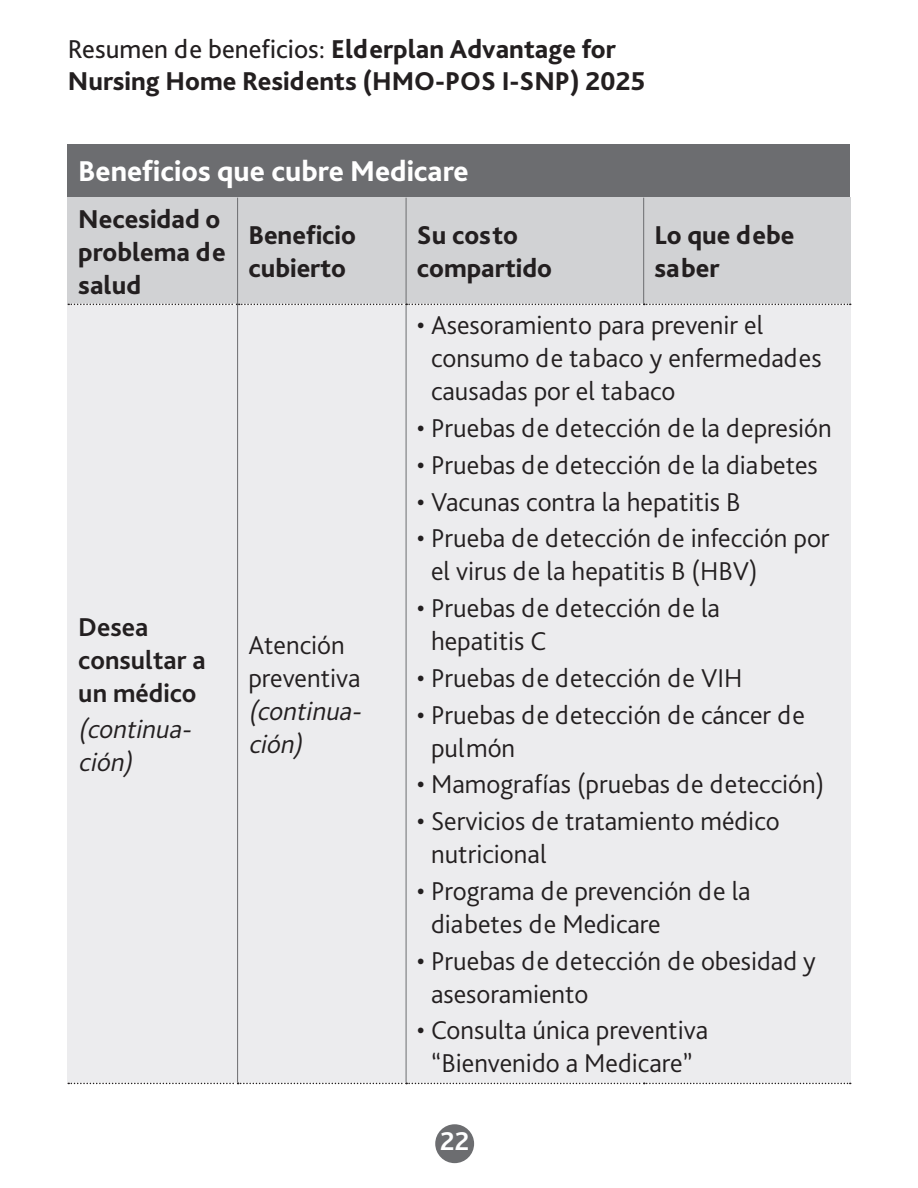
<style>
.page{position:relative;width:918px;height:1188px;background:#fff}
.page>*{position:absolute;margin:0;border:0;box-sizing:border-box;transform-origin:0 0}
.t1{font:800 30px "Bliss Pro";color:#fff}
.t2{font:300 27px/33px "Bliss Pro";color:#231f20}
.t3{font:800 27px/33px "Bliss Pro";color:#231f20}
.t4{font:italic 300 27px/33px "Bliss Pro";color:#231f20}
.t5{font:700 27px/33px "Bliss Pro";color:#231f20}
.t6{font:700 27px "Bliss Pro";color:#fff}
.s1{font-weight:400}
</style>
<div class="page">
<div style="left:435px;top:1124px;width:39px;height:39px;background:#6c6d70;border-radius:50%"></div>
<div style="left:68px;top:144px;width:782px;height:54px;background:#6c6d70"></div>
<div style="left:68px;top:198px;width:170px;height:106px;background:#d1d2d4"></div>
<div style="left:238px;top:198px;width:168px;height:106px;background:#d1d2d4"></div>
<div style="left:406px;top:198px;width:238px;height:106px;background:#d1d2d4"></div>
<div style="left:644px;top:198px;width:206px;height:106px;background:#d1d2d4"></div>
<div style="left:68px;top:304px;width:170px;height:779px;background:#ececee"></div>
<div style="left:238px;top:304px;width:168px;height:779px;background:#ececee"></div>
<div style="left:406px;top:304px;width:444px;height:779px;background:#ececee"></div>
<hr style="left:237px;top:198px;width:1px;height:106px;background:#6c6d70">
<hr style="left:406px;top:198px;width:1px;height:106px;background:#6c6d70">
<hr style="left:643px;top:198px;width:1px;height:106px;background:#6c6d70">
<hr style="left:237px;top:304px;width:1px;height:779px;background:#6c6d70">
<hr style="left:406px;top:305px;width:1px;height:778px;background:#6c6d70">
<svg style="left:68px;top:304px;width:783px;height:1px"></svg>
<svg style="left:68px;top:1083px;width:783px;height:1px"></svg>
<p class="t3" style="left:68px;top:32px;width:579px;line-height:32.4px"><span class="s1">Resumen de beneficios:</span> Elderplan Advantage for<br>Nursing Home Residents (HMO‑POS I‑SNP) 2025</p>
<p class="t1" style="left:78px;top:153px;width:392px">Beneficios que cubre Medicare</p>
<p class="t3" style="left:78px;top:201px;width:149px">Necesidad o problema de salud</p>
<p class="t3" style="left:248px;top:218px;width:109px">Beneficio cubierto</p>
<p class="t3" style="left:417px;top:218px;width:137px">Su costo compartido</p>
<p class="t3" style="left:654px;top:218px;width:141px">Lo que debe saber</p>
<p class="t2" style="left:431px;top:308px;width:392px;text-indent:-14px">• Asesoramiento para prevenir el consumo de tabaco y enfermedades causadas por el tabaco</p>
<p class="t2" style="left:417px;top:411px;width:417px">• Pruebas de detección de la depresión</p>
<p class="t2" style="left:417px;top:448px;width:402px">• Pruebas de detección de la diabetes</p>
<p class="t2" style="left:417px;top:484px;width:325px">• Vacunas contra la hepatitis B</p>
<p class="t2" style="left:431px;top:521px;width:400px;text-indent:-14px">• Prueba de detección de infección por el virus de la hepatitis B (HBV)</p>
<p class="t2" style="left:431px;top:591px;width:291px;text-indent:-14px">• Pruebas de detección de la hepatitis C</p>
<p class="t2" style="left:417px;top:661px;width:327px">• Pruebas de detección de VIH</p>
<p class="t2" style="left:431px;top:698px;width:375px;text-indent:-14px">• Pruebas de detección de cáncer de pulmón</p>
<p class="t2" style="left:417px;top:767px;width:409px">• Mamografías (pruebas de detección)</p>
<p class="t2" style="left:431px;top:804px;width:350px;text-indent:-14px">• Servicios de tratamiento médico nutricional</p>
<p class="t2" style="left:431px;top:874px;width:321px;text-indent:-14px">• Programa de prevención de la diabetes de Medicare</p>
<p class="t2" style="left:431px;top:944px;width:386px;text-indent:-14px">• Pruebas de detección de obesidad y asesoramiento</p>
<p class="t2" style="left:417px;top:1013px;width:293px;text-align:center">• Consulta única preventiva “Bienvenido a Medicare”</p>
<p class="t5" style="left:78px;top:609px;width:129px">Desea consultar a un médico</p>
<p class="t4" style="left:78px;top:712px;width:115px">(continua&shy;ción)</p>
<p class="t2" style="left:248px;top:628px;width:114px">Atención preventiva</p>
<p class="t4" style="left:248px;top:694px;width:115px">(continua&shy;ción)</p>
<p class="t6" style="left:440px;top:1125px;width:30px">22</p>
</div>
